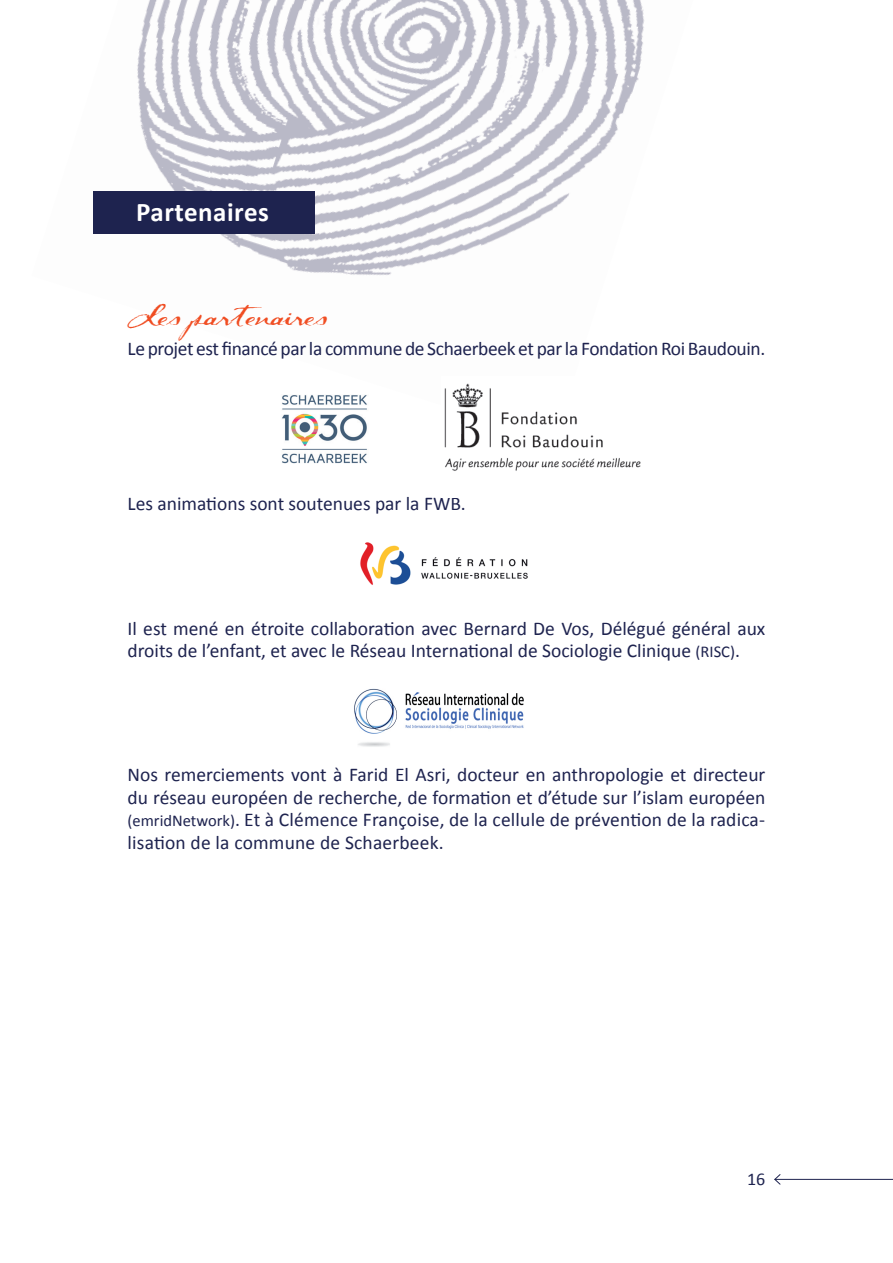
<style>
.page{position:relative;width:893px;height:1263px;background:#fff}
.page>*{position:absolute;margin:0;border:0;box-sizing:border-box;transform-origin:0 0}
.t1{font:30px "Dark Roast";color:#f04d22;scale:1.25 1}
.t2{font:700 27px "Calibri";letter-spacing:.02em;color:#fff}
.t3{font:19.5px/22.5px "Calibri";color:#1e234f}
.t4{font:19.5px "Calibri";letter-spacing:-.02em;color:#1e234f}
.t5{font:18px "Calibri";color:#1e234f}
.s1{font-size:16.5px}
</style>
<div class="page">
<img style="left:537px;top:0;width:107px;height:219px">
<img style="left:380px;top:0;width:157px;height:275px">
<img style="left:223px;top:0;width:157px;height:275px">
<img style="left:93px;top:0;width:130px;height:236px">
<div style="left:94px;top:191px;width:221px;height:43px;background:#1e234f"></div>
<img style="left:282px;top:395px;width:85px;height:69px">
<img style="left:444px;top:383px;width:197px;height:88px">
<img style="left:354px;top:688px;width:170px;height:59px">
<hr style="left:775px;top:1179px;width:118px;height:1px;background:#1e234f">
<svg style="left:774px;top:1174px;width:7px;height:11px"></svg>
<img style="left:360px;top:542px;width:168px;height:43px">
<h2 class="t2" style="left:136px;top:195px;width:134px">Partenaires</h2>
<h1 class="t1" style="left:128px;top:297px;width:162px">Les partenaires</h1>
<p class="t4" style="left:128px;top:337px;width:639px">Le projet est financé par la commune de Schaerbeek et par la Fondation Roi Baudouin.</p>
<p class="t3" style="left:128px;top:493px;width:340px">Les animations sont soutenues par la FWB.</p>
<p class="t3" style="left:128px;top:617px;width:639px">Il est mené en étroite collaboration avec Bernard De Vos, Délégué général aux droits de l’enfant, et avec le Réseau International de Sociologie Clinique <span class="s1">(RISC)</span>.</p>
<p class="t3" style="left:128px;top:763px;width:639px;text-align:justify">Nos remerciements vont à Farid El Asri, docteur en anthropologie et directeur du réseau européen de recherche, de formation et d’étude sur l’islam européen <span class="s1">(emridNetwork)</span>. Et à Clémence Françoise, de la cellule de prévention de la radica&shy;lisation de la commune de Schaerbeek.</p>
<p class="t5" style="left:747px;top:1168px;width:20px">16</p>
</div>
